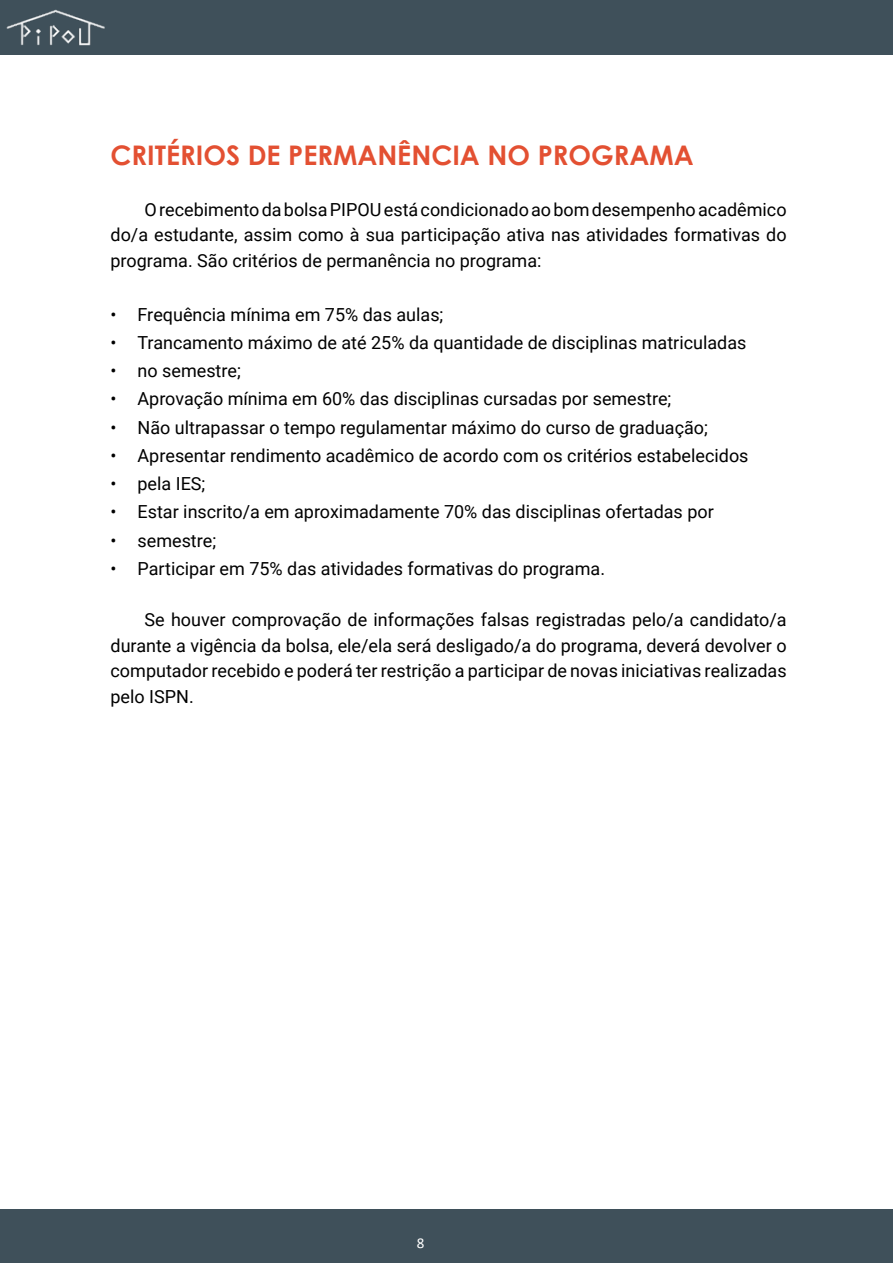
<style>
.page{position:relative;width:893px;height:1263px;background:#fff}
.page>*{position:absolute;margin:0;border:0;box-sizing:border-box;transform-origin:0 0}
.t1{font:700 27px "Century Gothic";color:#e35032}
.t2{font:18px/25.5px "Roboto";color:#000;text-align:justify}
.t3{font:15px "Calibri";color:#fff}
</style>
<div class="page">
<div style="left:0;top:0;width:893px;height:54px;background:#3f505a"></div>
<div style="left:0;top:1209px;width:893px;height:54px;background:#3f505a"></div>
<img style="left:2px;top:9px;width:107px;height:46px">
<h1 class="t1" style="left:111px;top:135px;width:585px">CRITÉRIOS DE PERMANÊNCIA NO PROGRAMA</h1>
<p class="t2" style="left:111px;top:196px;width:678px;text-indent:34px">O recebimento da bolsa PIPOU está condicionado ao bom desempenho acadêmico do/a estudante, assim como à sua participação ativa nas atividades formativas do programa. São critérios de permanência no programa:</p>
<p class="t2" style="left:111px;top:301px;width:334px">• Frequência mínima em 75% das aulas;</p>
<p class="t2" style="left:111px;top:329px;width:637px">• Trancamento máximo de até 25% da quantidade de disciplinas matriculadas</p>
<p class="t2" style="left:111px;top:357px;width:132px">• no semestre;</p>
<p class="t2" style="left:111px;top:386px;width:562px">• Aprovação mínima em 60% das disciplinas cursadas por semestre;</p>
<p class="t2" style="left:111px;top:414px;width:599px">• Não ultrapassar o tempo regulamentar máximo do curso de graduação;</p>
<p class="t2" style="left:111px;top:442px;width:639px">• Apresentar rendimento acadêmico de acordo com os critérios estabelecidos</p>
<p class="t2" style="left:111px;top:470px;width:96px">• pela IES;</p>
<p class="t2" style="left:111px;top:499px;width:605px">• Estar inscrito/a em aproximadamente 70% das disciplinas ofertadas por</p>
<p class="t2" style="left:111px;top:527px;width:107px">• semestre;</p>
<p class="t2" style="left:111px;top:555px;width:496px">• Participar em 75% das atividades formativas do programa.</p>
<p class="t2" style="left:111px;top:606px;width:678px;text-indent:34px">Se houver comprovação de informações falsas registradas pelo/a candidato/a durante a vigência da bolsa, ele/ela será desligado/a do programa, deverá devolver o computador recebido e poderá ter restrição a participar de novas iniciativas realizadas pelo ISPN.</p>
<p class="t3" style="left:417px;top:1232px;width:9px">8</p>
</div>
